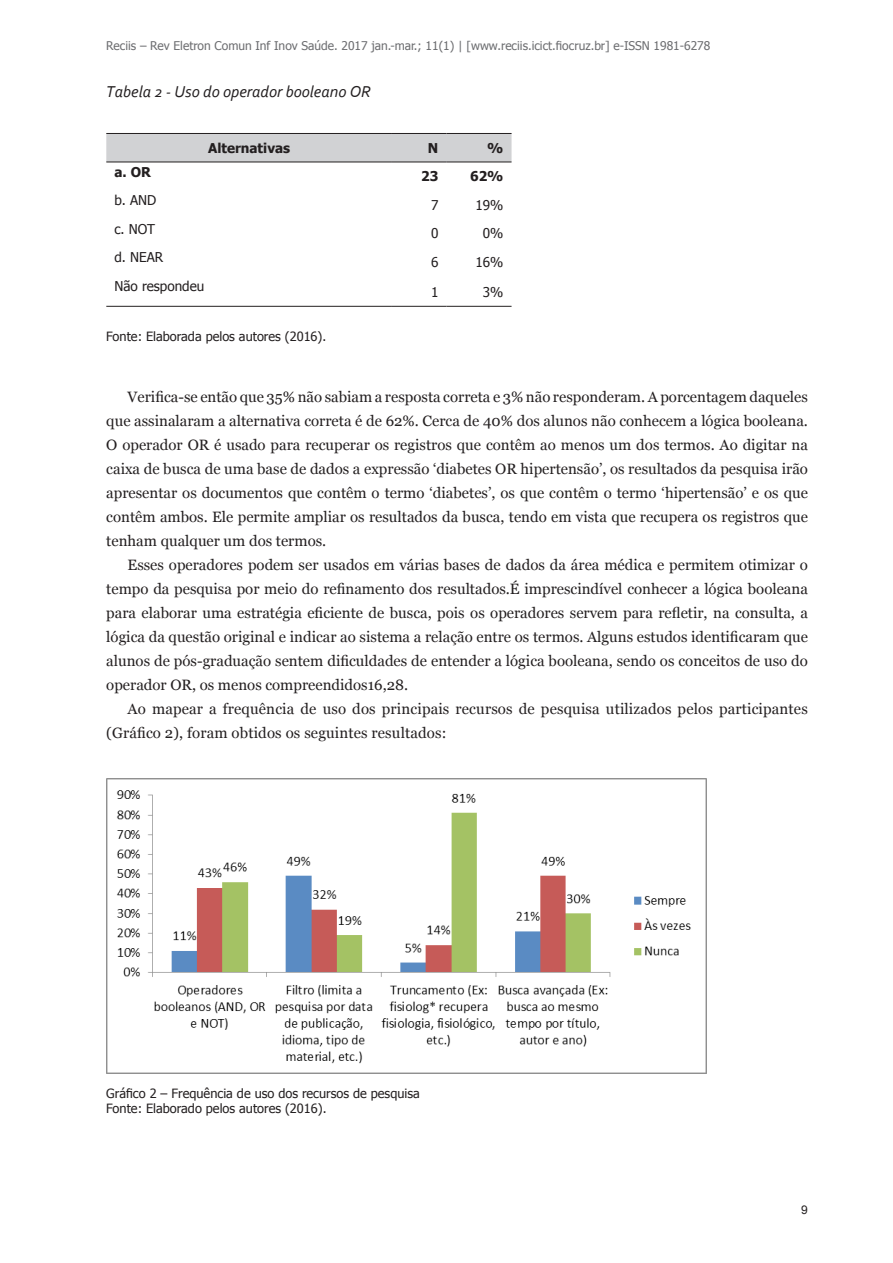
<style>
.page{position:relative;width:893px;height:1263px;background:#fff}
.page>*{position:absolute;margin:0;border:0;box-sizing:border-box;transform-origin:0 0}
.t1{font:italic 16.5px "Corbel";color:#231f20}
.t2{font:15px/24px "Georgia";letter-spacing:.01em;color:#231f20;text-align:justify}
.t3{font:13.5px "Tahoma";color:#231f20}
.t4{font:700 13.5px "Tahoma";color:#231f20}
.t5{font:12.75px/15px "Tahoma";color:#231f20}
.t6{font:12px "Tahoma";color:#6c6d70}
.t7{font:12px "Arial";color:#231f20}
</style>
<div class="page">
<div style="left:106px;top:134px;width:406px;height:28px;background:#d1d2d4"></div>
<hr style="left:106px;top:306px;width:286px;height:1px;background:#231f20">
<hr style="left:392px;top:306px;width:54px;height:1px;background:#231f20">
<hr style="left:446px;top:306px;width:66px;height:1px;background:#231f20">
<hr style="left:106px;top:133px;width:286px;height:1px;background:#231f20">
<hr style="left:392px;top:133px;width:54px;height:1px;background:#231f20">
<hr style="left:446px;top:133px;width:66px;height:1px;background:#231f20">
<hr style="left:106px;top:162px;width:286px;height:1px;background:#231f20">
<hr style="left:392px;top:162px;width:54px;height:1px;background:#231f20">
<hr style="left:446px;top:162px;width:66px;height:1px;background:#231f20">
<img style="left:106px;top:779px;width:600px;height:294px">
<p class="t6" style="left:106px;top:38px;width:606px">Reciis – Rev Eletron Comun Inf Inov Saúde. 2017 jan.-mar.; 11(1) | [www.reciis.icict.fiocruz.br] e-ISSN 1981-6278</p>
<p class="t1" style="left:106px;top:82px;width:266px">Tabela 2 - Uso do operador booleano OR</p>
<p class="t4" style="left:208px;top:138px;width:84px">Alternativas</p>
<p class="t4" style="left:428px;top:138px;width:12px">N</p>
<p class="t4" style="left:487px;top:138px;width:18px">%</p>
<p class="t4" style="left:114px;top:162px;width:38px">a. OR</p>
<p class="t4" style="left:421px;top:167px;width:19px">23</p>
<p class="t4" style="left:470px;top:167px;width:35px">62%</p>
<p class="t3" style="left:114px;top:191px;width:43px">b. AND</p>
<p class="t3" style="left:431px;top:196px;width:9px">7</p>
<p class="t3" style="left:475px;top:196px;width:29px">19%</p>
<p class="t3" style="left:114px;top:220px;width:42px">c. NOT</p>
<p class="t3" style="left:431px;top:224px;width:9px">0</p>
<p class="t3" style="left:483px;top:224px;width:22px">0%</p>
<p class="t3" style="left:114px;top:248px;width:50px">d. NEAR</p>
<p class="t3" style="left:431px;top:253px;width:9px">6</p>
<p class="t3" style="left:475px;top:253px;width:29px">16%</p>
<p class="t3" style="left:114px;top:277px;width:91px">Não respondeu</p>
<p class="t3" style="left:431px;top:283px;width:9px">1</p>
<p class="t3" style="left:483px;top:283px;width:22px">3%</p>
<p class="t5" style="left:106px;top:328px;width:222px">Fonte: Elaborada pelos autores (2016).</p>
<p class="t2" style="left:106px;top:385px;width:703px;text-indent:21px">Verifica-se então que 35% não sabiam a resposta correta e 3% não responderam. A porcentagem daqueles que assinalaram a alternativa correta é de 62%. Cerca de 40% dos alunos não conhecem a lógica booleana.<br>O operador OR é usado para recuperar os registros que contêm ao menos um dos termos. Ao digitar na caixa de busca de uma base de dados a expressão ‘diabetes OR hipertensão’, os resultados da pesquisa irão apresentar os documentos que contêm o termo ‘diabetes’, os que contêm o termo ‘hipertensão’ e os que contêm ambos. Ele permite ampliar os resultados da busca, tendo em vista que recupera os registros que tenham qualquer um dos termos.</p>
<p class="t2" style="left:106px;top:553px;width:703px;text-indent:21px">Esses operadores podem ser usados em várias bases de dados da área médica e permitem otimizar o tempo da pesquisa por meio do refinamento dos resultados.É imprescindível conhecer a lógica booleana para elaborar uma estratégia eficiente de busca, pois os operadores servem para refletir, na consulta, a lógica da questão original e indicar ao sistema a relação entre os termos. Alguns estudos identificaram que alunos de pós-graduação sentem dificuldades de entender a lógica booleana, sendo os conceitos de uso do operador OR, os menos compreendidos16,28.</p>
<p class="t2" style="left:106px;top:697px;width:703px;text-indent:21px">Ao mapear a frequência de uso dos principais recursos de pesquisa utilizados pelos participantes (Gráfico 2), foram obtidos os seguintes resultados:</p>
<p class="t5" style="left:106px;top:1085px;width:315px">Gráfico 2 – Frequência de uso dos recursos de pesquisa<br>Fonte: Elaborado pelos autores (2016).</p>
<p class="t7" style="left:801px;top:1202px;width:8px">9</p>
</div>
